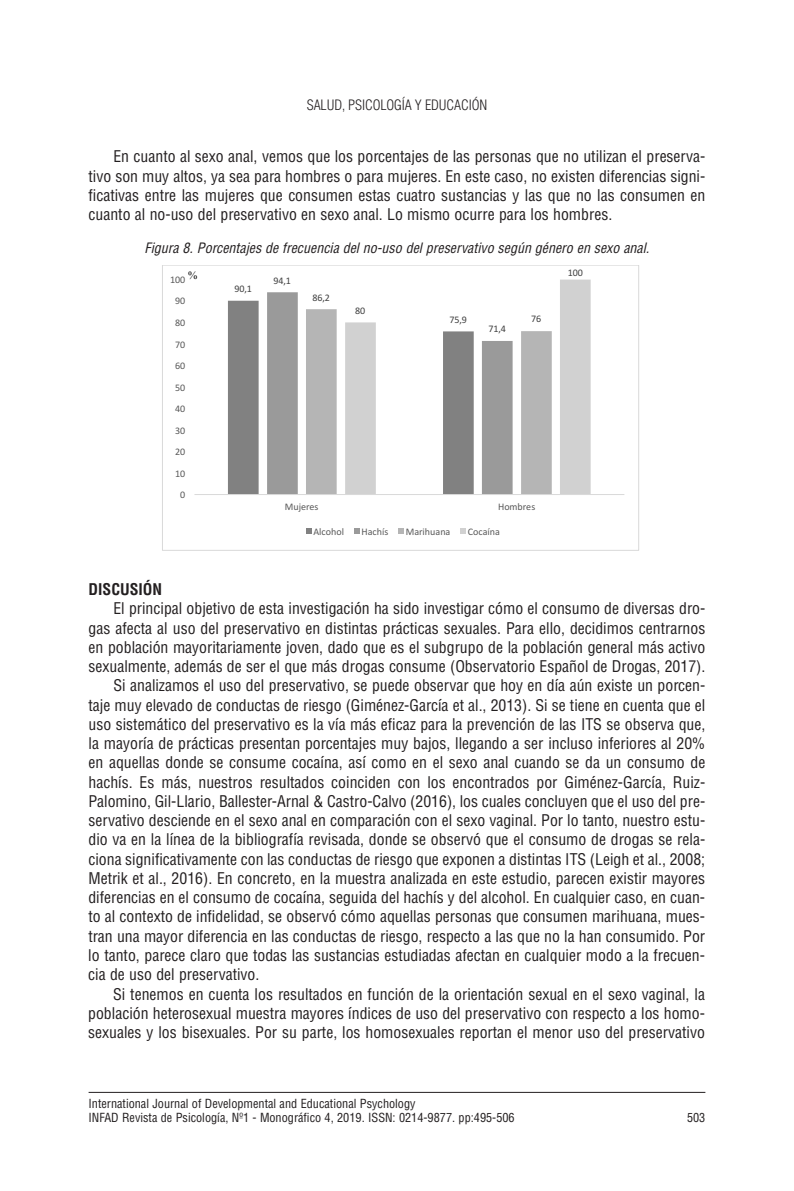
<style>
.page{position:relative;width:794px;height:1191px;background:#fff}
.page>*{position:absolute;margin:0;border:0;box-sizing:border-box;transform-origin:0 0}
.t1{font:condensed 15.75px/19.2px "Helvetica";color:#231f20;text-align:justify}
.t2{font:700 condensed 15.75px "Helvetica";color:#231f20}
.t3{font:italic condensed 14px "Helvetica";color:#231f20}
.t4{font:300 condensed 14px "Helvetica";letter-spacing:-.01em;color:#231f20}
.t5{font:13.3px/15.4px "Times New Roman";color:#000}
.t6{font:condensed 12.25px/14.7px "Helvetica";color:#231f20}
.t7{font:11.03px "Times New Roman";color:#000}
.t8{font:9.97px "Calibri";color:#595959}
.t9{font:9.97px "Calibri";color:#404040}
</style>
<div class="page">
<hr style="left:89px;top:1092px;width:616px;height:1px;background:#231f20">
<div style="left:228px;top:301px;width:31px;height:193px;background:#818181"></div>
<div style="left:267px;top:292px;width:31px;height:202px;background:#9a9a9a"></div>
<div style="left:306px;top:309px;width:31px;height:185px;background:#b5b5b5"></div>
<svg style="left:345px;top:279px;width:245px;height:215px"></svg>
<hr style="left:194px;top:494px;width:430px;height:1px;background:#d9d9d9">
<svg style="left:306px;top:528px;width:5px;height:6px"></svg>
<svg style="left:354px;top:528px;width:5px;height:6px"></svg>
<svg style="left:398px;top:528px;width:6px;height:6px"></svg>
<svg style="left:460px;top:528px;width:6px;height:6px"></svg>
<div style="left:162px;top:265px;width:477px;height:286px;border:1px solid #d9d9d9"></div>
<p class="t4" style="left:307px;top:97px;width:182px">SALUD, PSICOLOGÍA Y EDUCACIÓN</p>
<p class="t1" style="left:89px;top:147px;width:618px;text-indent:25px">En cuanto al sexo anal, vemos que los porcentajes de las personas que no utilizan el preserva&shy;tivo son muy altos, ya sea para hombres o para mujeres. En este caso, no existen diferencias signi&shy;ficativas entre las mujeres que consumen estas cuatro sustancias y las que no las consumen en cuanto al no-uso del preservativo en sexo anal. Lo mismo ocurre para los hombres.</p>
<p class="t3" style="left:145px;top:240px;width:506px">Figura 8. Porcentajes de frecuencia del no-uso del preservativo según género en sexo anal.</p>
<p class="t5" style="left:385px;top:150px;width:44px">vaginal.</p>
<p class="t5" style="left:162px;top:189px;width:488px">En cuanto al sexo anal, vemos que los porcentajes de las personas que no utilizan el preservativo son muy altos, ya sea para hombres o para mujeres. En este caso, no existen</p>
<p class="t5" style="left:162px;top:235px;width:488px">no las consumen en cuanto al no-uso del preservativo en sexo anal. Lo mismo ocurre para</p>
<p class="t9" style="left:234px;top:283px;width:19px">+*#)</p>
<p class="t9" style="left:449px;top:313px;width:19px">'!#+</p>
<p class="t9" style="left:568px;top:267px;width:17px">)**</p>
<p class="t7" style="left:188px;top:270px;width:11px">%</p>
<p class="t8" style="left:170px;top:273px;width:17px">)**</p>
<p class="t9" style="left:273px;top:274px;width:19px">+%#)</p>
<p class="t9" style="left:312px;top:291px;width:19px">$&amp;#"</p>
<p class="t8" style="left:175px;top:295px;width:12px">+*</p>
<p class="t9" style="left:355px;top:304px;width:12px">$*</p>
<p class="t9" style="left:531px;top:313px;width:12px">'&amp;</p>
<p class="t8" style="left:175px;top:316px;width:12px">$*</p>
<p class="t9" style="left:488px;top:323px;width:19px">')#%</p>
<p class="t8" style="left:175px;top:338px;width:12px">'*</p>
<p class="t8" style="left:175px;top:359px;width:12px">&amp;*</p>
<p class="t8" style="left:175px;top:381px;width:12px">!*</p>
<p class="t8" style="left:175px;top:402px;width:12px">%*</p>
<p class="t8" style="left:175px;top:424px;width:12px">(*</p>
<p class="t8" style="left:175px;top:445px;width:12px">"*</p>
<p class="t8" style="left:175px;top:467px;width:12px">)*</p>
<p class="t8" style="left:180px;top:488px;width:7px">*</p>
<p class="t8" style="left:285px;top:501px;width:35px">=3@-/-1</p>
<p class="t8" style="left:498px;top:501px;width:39px">,06A/-1</p>
<p class="t8" style="left:313px;top:525px;width:32px">95:0;05</p>
<p class="t8" style="left:361px;top:525px;width:28px">,4:;&lt;1</p>
<p class="t8" style="left:406px;top:525px;width:46px">=4/8;34&gt;4</p>
<p class="t8" style="left:468px;top:525px;width:34px">?0:4&lt;&gt;4</p>
<p class="t2" style="left:89px;top:580px;width:75px">DISCUSIÓN</p>
<p class="t1" style="left:113px;top:599px;width:593px">El principal objetivo de esta investigación ha sido investigar cómo el consumo de diversas dro-</p>
<p class="t1" style="left:89px;top:618px;width:618px">gas afecta al uso del preservativo en distintas prácticas sexuales. Para ello, decidimos centrarnos</p>
<p class="t1" style="left:89px;top:638px;width:618px">en población mayoritariamente joven, dado que es el subgrupo de la población general más activo</p>
<p class="t1" style="left:89px;top:657px;width:618px">sexualmente, además de ser el que más drogas consume (Observatorio Español de Drogas, 2017).</p>
<p class="t1" style="left:113px;top:676px;width:593px">Si analizamos el uso del preservativo, se puede observar que hoy en día aún existe un porcen-</p>
<p class="t1" style="left:89px;top:695px;width:618px">taje muy elevado de conductas de riesgo (Giménez-García et al., 2013). Si se tiene en cuenta que el</p>
<p class="t1" style="left:89px;top:715px;width:618px">uso sistemático del preservativo es la vía más eficaz para la prevención de las ITS se observa que,</p>
<p class="t1" style="left:89px;top:734px;width:618px">la mayoría de prácticas presentan porcentajes muy bajos, llegando a ser incluso inferiores al 20%</p>
<p class="t1" style="left:89px;top:753px;width:618px">en aquellas donde se consume cocaína, así como en el sexo anal cuando se da un consumo de</p>
<p class="t1" style="left:89px;top:772px;width:618px">hachís. Es más, nuestros resultados coinciden con los encontrados por Giménez-García, Ruiz-</p>
<p class="t1" style="left:88px;top:792px;width:618px">Palomino, Gil-Llario, Ballester-Arnal &amp; Castro-Calvo (2016), los cuales concluyen que el uso del pre-</p>
<p class="t1" style="left:88px;top:811px;width:618px">servativo desciende en el sexo anal en comparación con el sexo vaginal. Por lo tanto, nuestro estu-</p>
<p class="t1" style="left:88px;top:830px;width:618px">dio va en la línea de la bibliografía revisada, donde se observó que el consumo de drogas se rela-</p>
<p class="t1" style="left:88px;top:849px;width:618px">ciona significativamente con las conductas de riesgo que exponen a distintas ITS (Leigh et al., 2008;</p>
<p class="t1" style="left:88px;top:869px;width:618px">Metrik et al., 2016). En concreto, en la muestra analizada en este estudio, parecen existir mayores</p>
<p class="t1" style="left:88px;top:888px;width:618px">diferencias en el consumo de cocaína, seguida del hachís y del alcohol. En cualquier caso, en cuan-</p>
<p class="t1" style="left:88px;top:907px;width:618px">to al contexto de infidelidad, se observó cómo aquellas personas que consumen marihuana, mues-</p>
<p class="t1" style="left:88px;top:926px;width:618px">tran una mayor diferencia en las conductas de riesgo, respecto a las que no la han consumido. Por</p>
<p class="t1" style="left:88px;top:946px;width:618px">lo tanto, parece claro que todas las sustancias estudiadas afectan en cualquier modo a la frecuen-</p>
<p class="t1" style="left:88px;top:965px;width:173px">cia de uso del preservativo.</p>
<p class="t1" style="left:113px;top:984px;width:593px">Si tenemos en cuenta los resultados en función de la orientación sexual en el sexo vaginal, la</p>
<p class="t1" style="left:88px;top:1003px;width:618px">población heterosexual muestra mayores índices de uso del preservativo con respecto a los homo-</p>
<p class="t1" style="left:88px;top:1023px;width:618px">sexuales y los bisexuales. Por su parte, los homosexuales reportan el menor uso del preservativo</p>
<p class="t6" style="left:89px;top:1096px;width:428px">International Journal of Developmental and Educational Psychology<br>INFAD Revista de Psicología, Nº1 - Monográfico 4, 2019. ISSN: 0214-9877. pp:495-506</p>
<p class="t6" style="left:687px;top:1110px;width:20px">503</p>
</div>
